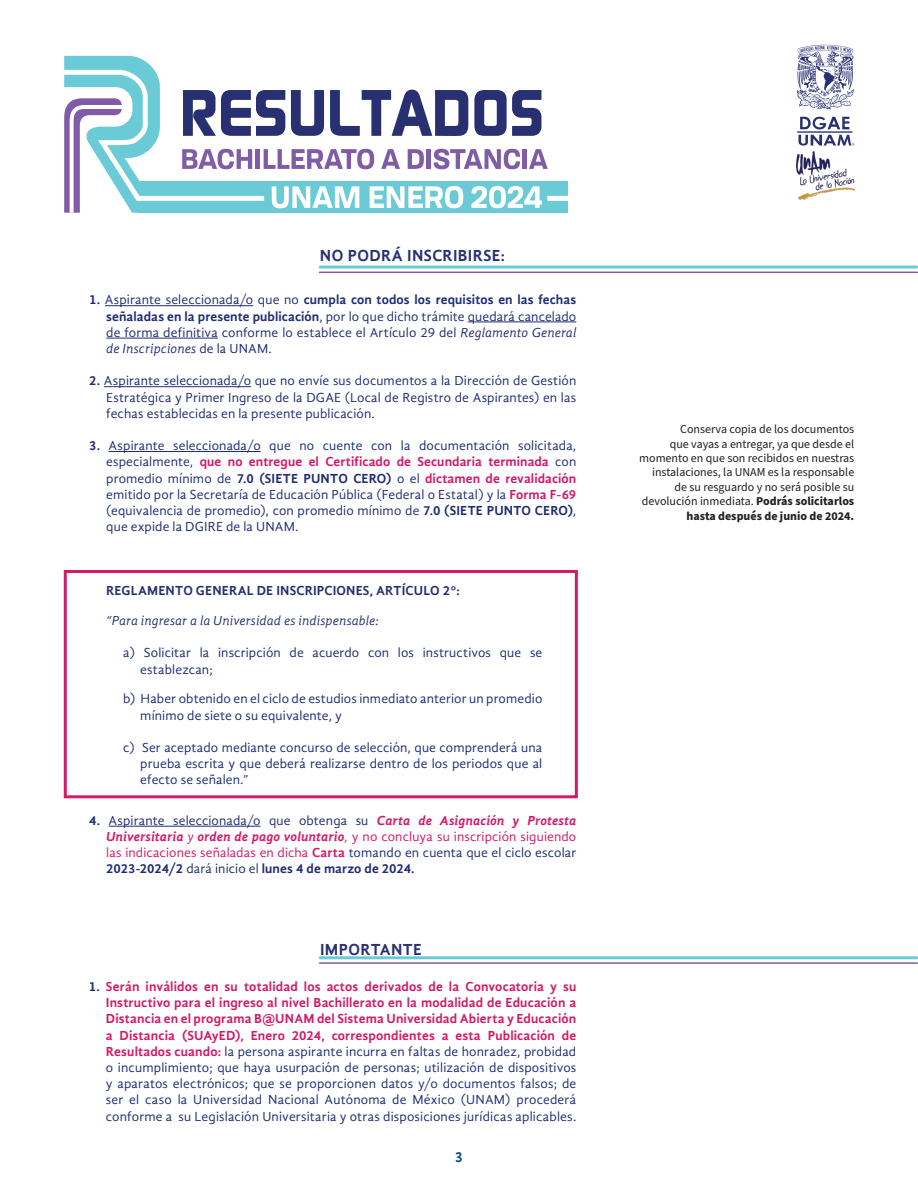
<style>
.page{position:relative;width:918px;height:1188px;background:#fff}
.page>*{position:absolute;margin:0;border:0;box-sizing:border-box;transform-origin:0 0}
.titulos_de_seccion{font:700 16.5px "Gandhi Sans";letter-spacing:.02em;color:#283072}
.t1{font:700 15px "Gandhi Sans";color:#054d87}
.Texto_negro{font:13.5px/16.2px "Gandhi Sans";letter-spacing:.01em;color:#202d74;text-align:justify}
.Texto_negro-2{font:700 13.5px "Gandhi Sans";letter-spacing:.01em;color:#283072}
.Texto_negro-3{font:italic 13.5px "Gandhi Sans";letter-spacing:.005em;color:#283072}
.t2{font:12px/14.4px "Source Sans Pro";color:#231f20;text-align:right}
.s1{font-weight:700}
.s2{font-style:italic}
.s3{font-weight:700;color:#d41967}
.s4{font-weight:700;font-style:italic;color:#d41967}
.s5{font-style:italic;color:#d41967}
.s6{color:#d41967}
</style>
<div class="page">
<hr style="left:797px;top:131px;width:55px;height:2px;background:#283072">
<svg style="left:798px;top:117px;width:56px;height:29px"></svg>
<svg style="left:797px;top:45px;width:57px;height:64px"></svg>
<img style="left:797px;top:151px;width:57px;height:49px">
<div style="left:138px;top:181px;width:430px;height:32px;background:#6acbd6"></div>
<svg style="left:160px;top:89px;width:408px;height:114px"></svg>
<svg style="left:183px;top:90px;width:102px;height:51px"></svg>
<svg style="left:291px;top:90px;width:33px;height:46px"></svg>
<svg style="left:330px;top:90px;width:138px;height:46px"></svg>
<svg style="left:474px;top:90px;width:67px;height:46px"></svg>
<svg style="left:64px;top:56px;width:96px;height:157px"></svg>
<svg style="left:182px;top:149px;width:70px;height:20px"></svg>
<hr style="left:256px;top:149px;width:4px;height:20px;background:#805ba6">
<svg style="left:264px;top:149px;width:110px;height:20px"></svg>
<svg style="left:381px;top:149px;width:19px;height:20px"></svg>
<svg style="left:408px;top:149px;width:16px;height:20px"></svg>
<hr style="left:427px;top:149px;width:4px;height:20px;background:#805ba6">
<svg style="left:434px;top:149px;width:86px;height:20px"></svg>
<hr style="left:523px;top:149px;width:4px;height:20px;background:#805ba6">
<svg style="left:529px;top:149px;width:19px;height:20px"></svg>
<svg style="left:272px;top:186px;width:87px;height:22px"></svg>
<svg style="left:370px;top:186px;width:93px;height:22px"></svg>
<svg style="left:471px;top:186px;width:71px;height:22px"></svg>
<hr style="left:319px;top:272px;width:598px;height:1px;background:#805ba6">
<hr style="left:320px;top:266px;width:597px;height:3px;background:#6acbd6">
<hr style="left:319px;top:962px;width:598px;height:2px;background:#805ba6">
<hr style="left:320px;top:956px;width:597px;height:3px;background:#6acbd6">
<hr style="left:105px;top:305px;width:148px;height:1px;background:#202d74">
<hr style="left:468px;top:322px;width:108px;height:1px;background:#202d74">
<hr style="left:106px;top:338px;width:112px;height:1px;background:#202d74">
<hr style="left:104px;top:386px;width:147px;height:1px;background:#202d74">
<hr style="left:109px;top:451px;width:152px;height:1px;background:#202d74">
<hr style="left:109px;top:826px;width:152px;height:1px;background:#202d74">
<div style="left:64px;top:570px;width:514px;height:228px;border:3px solid #d41967"></div>
<p class="titulos_de_seccion" style="left:320px;top:246px;width:186px">NO PODRÁ INSCRIBIRSE:</p>
<p class="Texto_negro" style="left:106px;top:292px;width:472px;text-indent:-17px"><span class="s1">1.</span> Aspirante seleccionada/o que no <span class="s1">cumpla con todos los requisitos en las fechas señaladas en la presente publicación</span>, por lo que dicho trámite quedará cancelado de forma definitiva conforme lo establece el Artículo 29 del <span class="s2">Reglamento General de Inscripciones</span> de la UNAM.</p>
<p class="Texto_negro" style="left:106px;top:373px;width:472px;text-indent:-17px"><span class="s1">2.</span> Aspirante seleccionada/o que no envíe sus documentos a la Dirección de Gestión Estratégica y Primer Ingreso de la DGAE (Local de Registro de Aspirantes) en las fechas establecidas en la presente publicación.</p>
<p class="Texto_negro" style="left:106px;top:438px;width:472px;text-indent:-17px"><span class="s1">3.</span> Aspirante seleccionada/o que no cuente con la documentación solicitada, especialmente, <span class="s3">que no entregue el Certificado de Secundaria terminada</span> con promedio mínimo de <span class="s1">7.0 (SIETE PUNTO CERO)</span> o el <span class="s3">dictamen de revalidación </span>emitido por la Secretaría de Educación Pública (Federal o Estatal) y la <span class="s3">Forma F-69 </span>(equivalencia de promedio), con promedio mínimo de <span class="s1">7.0 (SIETE PUNTO CERO)</span>, que expide la DGIRE de la UNAM.</p>
<p class="Texto_negro-2" style="left:106px;top:583px;width:355px">REGLAMENTO GENERAL DE INSCRIPCIONES, ARTÍCULO 2°:</p>
<p class="Texto_negro-3" style="left:106px;top:613px;width:274px">“Para ingresar a la Universidad es indispensable:</p>
<p class="Texto_negro" style="left:140px;top:645px;width:404px;text-indent:-17px">a) Solicitar la inscripción de acuerdo con los instructivos que se establezcan;</p>
<p class="Texto_negro" style="left:140px;top:691px;width:404px;text-indent:-17px">b) Haber obtenido en el ciclo de estudios inmediato anterior un promedio mínimo de siete o su equivalente, y</p>
<p class="Texto_negro" style="left:140px;top:739px;width:404px;text-indent:-17px">c) Ser aceptado mediante concurso de selección, que comprenderá una prueba escrita y que deberá realizarse dentro de los periodos que al efecto se señalen.”</p>
<p class="Texto_negro" style="left:106px;top:812px;width:472px;text-indent:-17px"><span class="s1">4.</span> Aspirante seleccionada/o que obtenga su <span class="s4">Carta de Asignación y Protesta Universitaria</span> <span class="s5">y</span> <span class="s4">orden de pago voluntario</span><span class="s6">, y no concluya su inscripción siguiendo las indicaciones señaladas en dicha</span> <span class="s3">Carta</span> tomando en cuenta que el ciclo escolar <span class="s1">2023-2024/2</span> dará inicio el <span class="s1">lunes 4 de marzo de 2024.</span></p>
<p class="titulos_de_seccion" style="left:320px;top:940px;width:103px">IMPORTANTE</p>
<p class="Texto_negro" style="left:106px;top:978px;width:472px;text-indent:-17px"><span class="s1">1.</span> <span class="s3">Serán inválidos en su totalidad los actos derivados de la Convocatoria y su Instructivo para el ingreso al nivel Bachillerato en la modalidad de Educación a Distancia en el programa B@UNAM del Sistema Universidad Abierta y Educación a Distancia (SUAyED), Enero 2024, correspondientes a esta Publicación de Resultados cuando:</span> la persona aspirante incurra en faltas de honradez, probidad o incumplimiento; que haya usurpación de personas; utilización de dispositivos y aparatos electrónicos; que se proporcionen datos y/o documentos falsos; de ser el caso la Universidad Nacional Autónoma de México (UNAM) procederá conforme a su Legislación Universitaria y otras disposiciones jurídicas aplicables.</p>
<p class="t1" style="left:455px;top:1149px;width:10px">3</p>
<p class="t2" style="left:639px;top:422px;width:217px">Conserva copia de los documentos<br>que vayas a entregar, ya que desde el momento en que son recibidos en nuestras instalaciones, la UNAM es la responsable de su resguardo y no será posible su devolución inmediata. <span class="s1">Podrás solicitarlos hasta después de junio de 2024.</span></p>
</div>
